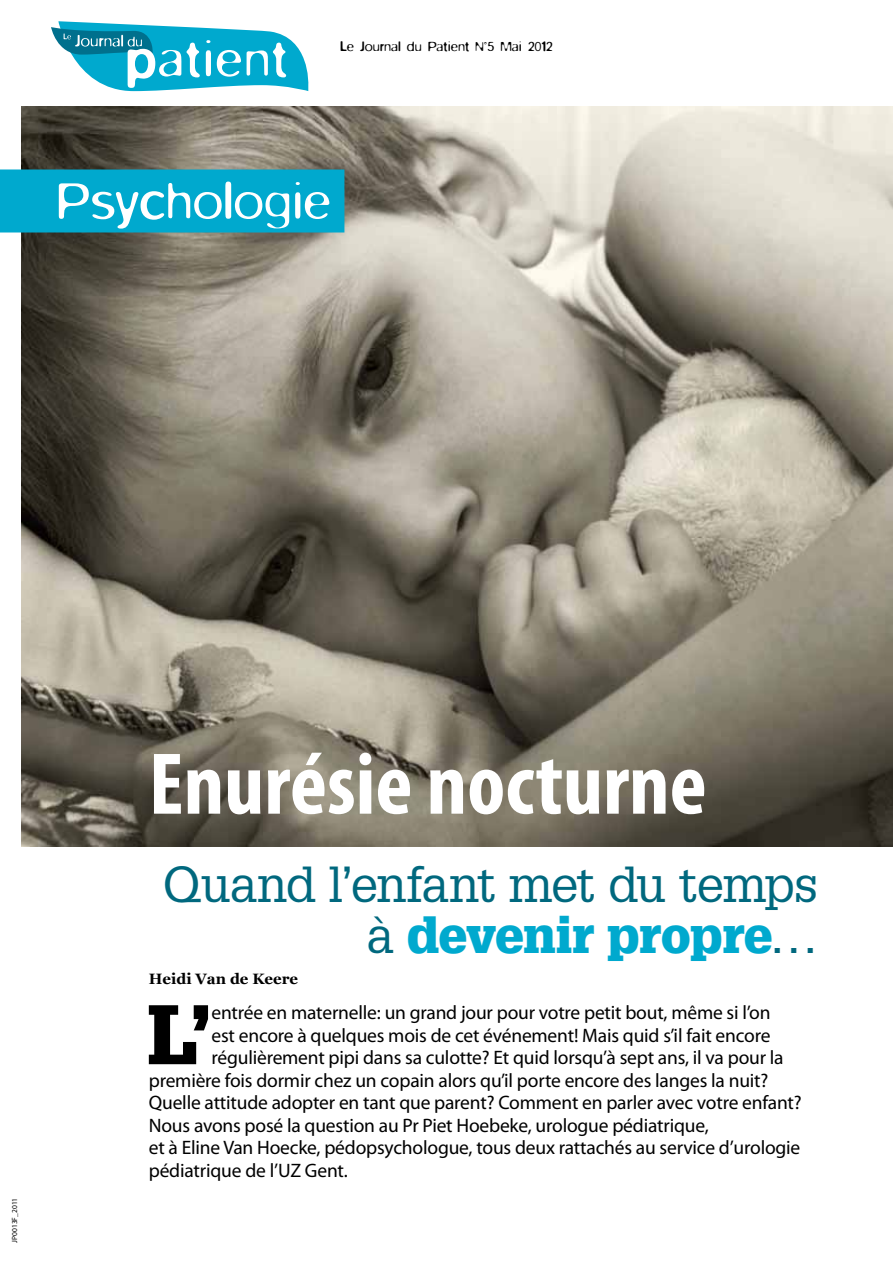
<style>
.page{position:relative;width:893px;height:1263px;background:#fff}
.page>*{position:absolute;margin:0;border:0;box-sizing:border-box;transform-origin:0 0}
.t1{font:700 condensed 88.5px "Myriad Pro";color:#fff}
.t2{font:900 82.35px "Glypha";color:#000}
.t3{font:300 57px "Blur";color:#fff}
.t4{font:49.5px/51px "Glypha";letter-spacing:-.03em;color:#00687e;text-align:right}
.t5{font:19.5px "Myriad Pro";letter-spacing:-.01em;color:#000}
.t6{font:300 15px "Blur";color:#000}
.t7{font:700 15px "Georgia";color:#000}
.t8{font:7.5px "Myriad Pro";color:#000}
.s1{font-weight:900;color:#00a9ce}
</style>
<div class="page">
<img style="left:21px;top:106px;width:871px;height:741px">
<div style="left:0;top:169px;width:344px;height:63px;background:#00a9ce"></div>
<svg style="left:51px;top:21px;width:258px;height:70px"></svg>
<p class="t6" style="left:340px;top:38px;width:214px">Le Journal du Patient N°5 Mai 2012</p>
<h3 class="t3" style="left:56px;top:169px;width:276px">Psychologie</h3>
<p class="t8" style="left:10px;top:1243px;width:46px;rotate:-90deg">JP0013F_2011</p>
<h1 class="t1" style="left:149px;top:729px;width:559px">Enurésie nocturne</h1>
<h3 class="t4" style="left:163px;top:858px;width:657px">Quand l’enfant met du temps à <span class="s1">devenir propre</span>…</h3>
<p class="t7" style="left:149px;top:970px;width:151px">Heidi Van de Keere</p>
<h2 class="t2" style="left:147px;top:985px;width:66px">L’</h2>
<p class="t5" style="left:211px;top:1001px;width:561px">entrée en maternelle: un grand jour pour votre petit bout, même si l’on</p>
<p class="t5" style="left:211px;top:1023px;width:560px">est encore à quelques mois de cet événement! Mais quid s’il fait encore</p>
<p class="t5" style="left:211px;top:1046px;width:574px">régulièrement pipi dans sa culotte? Et quid lorsqu’à sept ans, il va pour la</p>
<p class="t5" style="left:149px;top:1068px;width:621px">première fois dormir chez un copain alors qu’il porte encore des langes la nuit?</p>
<p class="t5" style="left:149px;top:1091px;width:654px">Quelle attitude adopter en tant que parent? Comment en parler avec votre enfant?</p>
<p class="t5" style="left:149px;top:1113px;width:561px">Nous avons posé la question au Pr Piet Hoebeke, urologue pédiatrique,</p>
<p class="t5" style="left:149px;top:1136px;width:653px">et à Eline Van Hoecke, pédopsychologue, tous deux rattachés au service d’urologie</p>
<p class="t5" style="left:149px;top:1158px;width:200px">pédiatrique de l’UZ Gent.</p>
</div>
